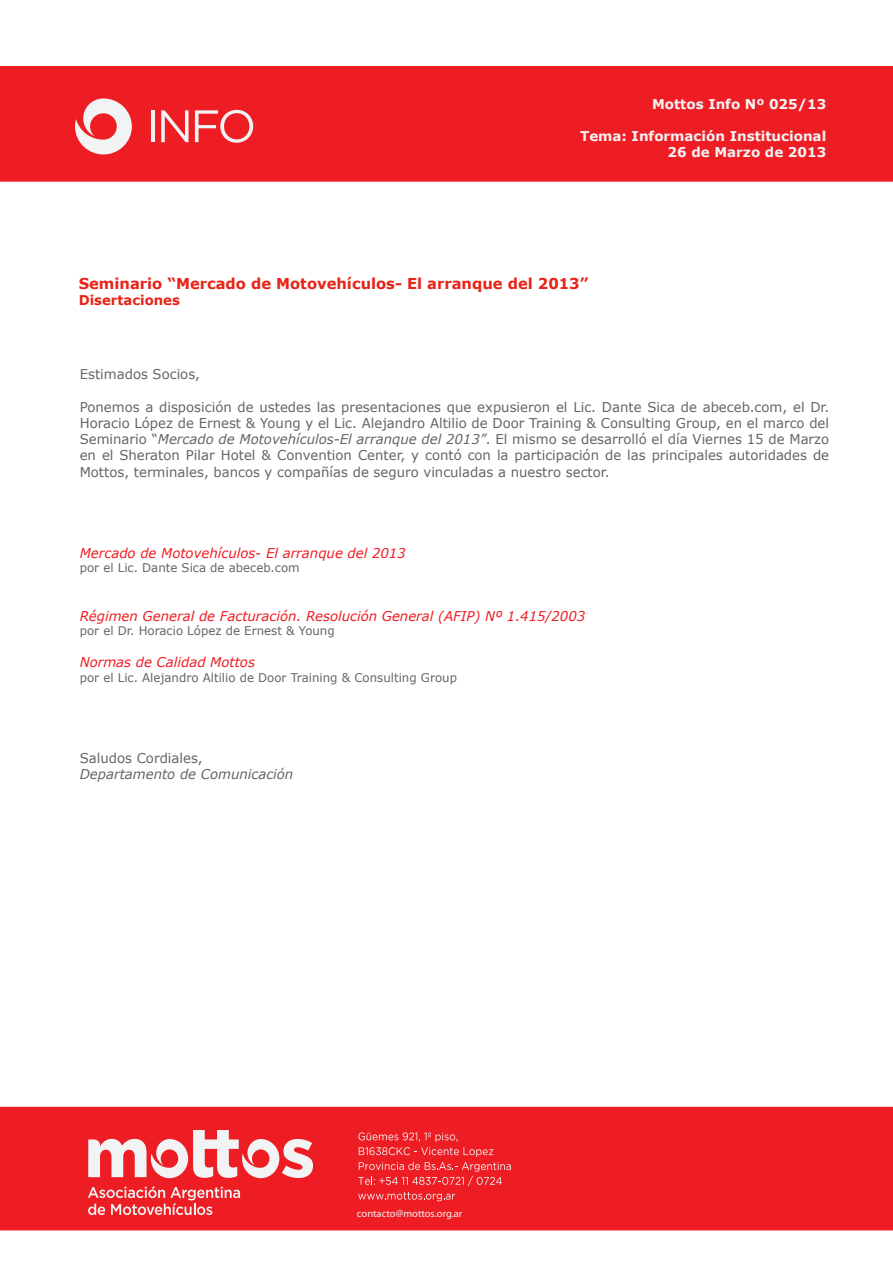
<style>
.page{position:relative;width:893px;height:1263px;background:#fff}
.page>*{position:absolute;margin:0;border:0;box-sizing:border-box;transform-origin:0 0}
.t1{font:700 15px "Verdana";color:#e72419}
.t2{font:13.5px/16.2px "Verdana";color:#63656a;text-align:justify}
.t3{font:italic 13.5px "Verdana";color:#ee1d23}
.t4{font:700 13.5px/16.2px "Verdana";color:#f2f3f4;text-align:right}
.t5{font:italic 13.5px "Verdana";color:#63656a}
.t6{font:700 13.5px "Verdana";color:#e72419}
.t7{font:12px "Verdana";color:#63656a}
.t8{font:10.5px "Myriad Pro";color:#f2f3f4}
.s1{font-style:italic}
</style>
<div class="page">
<div style="left:0;top:67px;width:893px;height:114px;background:#ee1d23"></div>
<div style="left:0;top:66px;width:893px;height:116px;border:2px solid #ee1d23"></div>
<svg style="left:75px;top:98px;width:57px;height:56px"></svg>
<hr style="left:151px;top:110px;width:4px;height:32px;background:#f2f3f4">
<svg style="left:161px;top:110px;width:28px;height:32px"></svg>
<svg style="left:195px;top:110px;width:58px;height:33px"></svg>
<div style="left:0;top:1107px;width:893px;height:123px;background:#ee1d23"></div>
<svg style="left:358px;top:1132px;width:153px;height:54px"></svg>
<svg style="left:358px;top:1192px;width:97px;height:9px"></svg>
<svg style="left:88px;top:1186px;width:152px;height:29px"></svg>
<svg style="left:88px;top:1130px;width:225px;height:48px"></svg>
<p class="t4" style="left:652px;top:95px;width:176px">Mottos Info Nº 025/13</p>
<p class="t4" style="left:580px;top:128px;width:248px">Tema: Información Institucional<br>26 de Marzo de 2013</p>
<p class="t1" style="left:79px;top:273px;width:511px">Seminario “Mercado de Motovehículos- El arranque del 2013”</p>
<p class="t6" style="left:79px;top:291px;width:103px">Disertaciones</p>
<p class="t2" style="left:80px;top:366px;width:122px">Estimados Socios,</p>
<p class="t2" style="left:80px;top:398px;width:751px">Ponemos a disposición de ustedes las presentaciones que expusieron el Lic. Dante Sica de abeceb.com, el Dr.<br>Horacio López de Ernest &amp; Young y el Lic. Alejandro Altilio de Door Training &amp; Consulting Group, en el marco del Seminario “<span class="s1">Mercado de Motovehículos-El arranque del 2013”</span>. El mismo se desarrolló el día Viernes 15 de Marzo en el Sheraton Pilar Hotel &amp; Convention Center, y contó con la participación de las principales autoridades de Mottos, terminales, bancos y compañías de seguro vinculadas a nuestro sector.</p>
<p class="t3" style="left:80px;top:543px;width:327px">Mercado de Motovehículos- El arranque del 2013</p>
<p class="t7" style="left:80px;top:559px;width:221px">por el Lic. Dante Sica de abeceb.com</p>
<p class="t3" style="left:80px;top:606px;width:507px">Régimen General de Facturación. Resolución General (AFIP) Nº 1.415/2003</p>
<p class="t7" style="left:80px;top:622px;width:256px">por el Dr. Horacio López de Ernest &amp; Young</p>
<p class="t3" style="left:80px;top:653px;width:177px">Normas de Calidad Mottos</p>
<p class="t7" style="left:80px;top:669px;width:379px">por el Lic. Alejandro Altilio de Door Training &amp; Consulting Group</p>
<p class="t2" style="left:80px;top:750px;width:125px">Saludos Cordiales,</p>
<p class="t5" style="left:80px;top:765px;width:215px">Departamento de Comunicación</p>
<p class="t8" style="left:357px;top:1208px;width:107px">contacto@mottos.org.ar</p>
</div>
